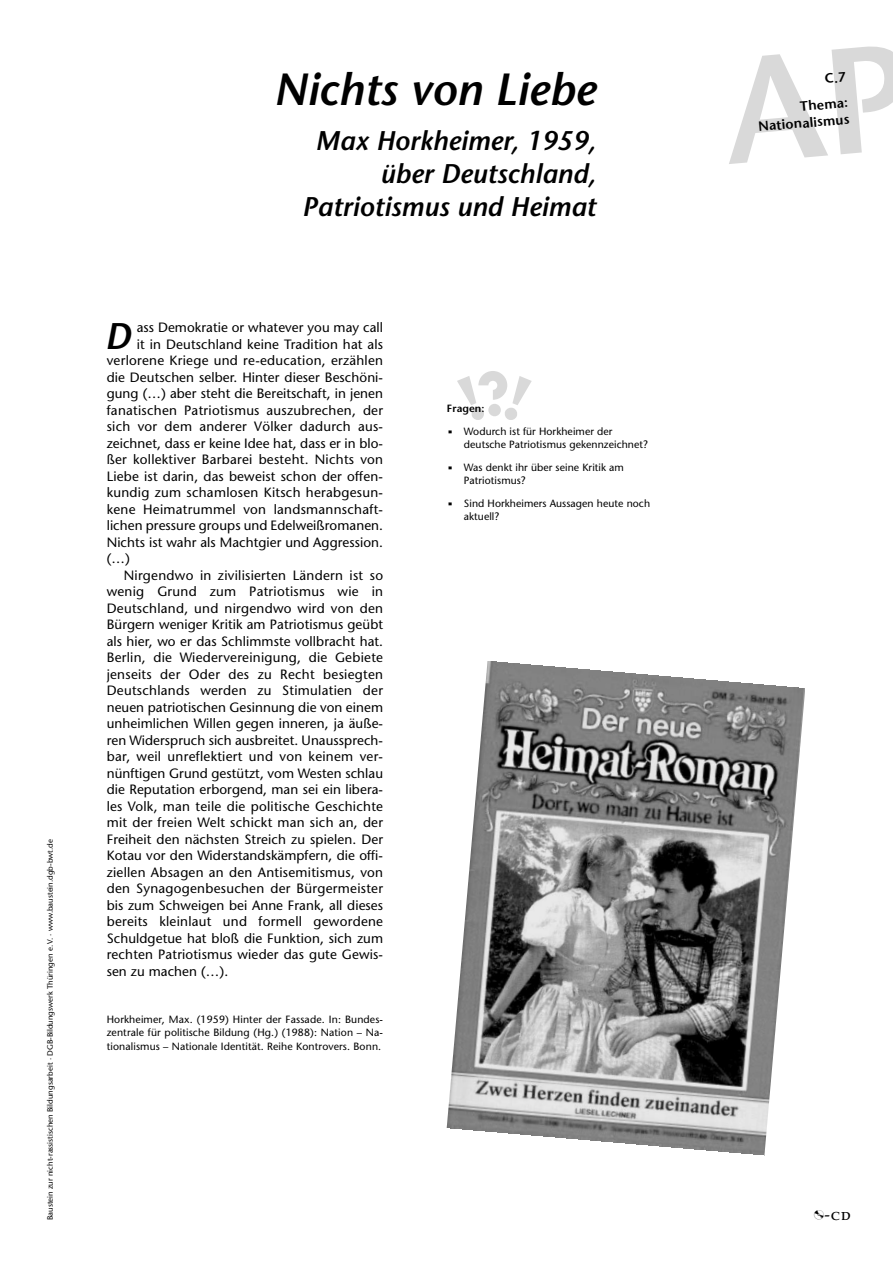
<style>
.page{position:relative;width:893px;height:1263px;background:#fff}
.page>*{position:absolute;margin:0;border:0;box-sizing:border-box;transform-origin:0 0}
.t1{font:italic 600 45px "Stone Sans";color:#000}
.t2{font:italic 600 37.05px "Stone Sans";color:#000}
.t3{font:italic 600 27px/33px "Stone Sans";color:#000;text-align:right}
.t4{font:16.5px "Palatino SC";color:#000}
.t5{font:13.5px "Stone Sans";letter-spacing:.015em;color:#000}
.t6{font:600 13.5px/25.5px "Stone Sans";color:#000;text-align:right}
.t7{font:10.5px/22.5px "Stone Sans";letter-spacing:.005em;color:#000}
.t8{font:7.8px "Stone Sans";color:#000}
.s1{font-weight:600}
.s2{font-family:"Ale Signs LL"}
.s3{font-family:"Technology";font-size:10.5px}
</style>
<div class="page">
<img style="left:447px;top:662px;width:358px;height:494px">
<p class="t8" style="left:47px;top:1220px;width:383px;rotate:-90deg">Baustein zur nicht-rassistischen Bildungsarbeit · DGB-Bildungswerk Thüringen e. V. · www.baustein.dgb-bwt.de</p>
<h1 class="t1" style="left:274px;top:72px;width:323px">Nichts von Liebe</h1>
<h3 class="t3" style="left:302px;top:127px;width:295px">Max Horkheimer, 1959, über Deutschland,<br>Patriotismus und Heimat</h3>
<h2 class="t2" style="left:105px;top:322px;width:28px">D</h2>
<p class="t5" style="left:137px;top:322px;width:248px">ass Demokratie or whatever you may call</p>
<p class="t5" style="left:137px;top:339px;width:248px">it in Deutschland keine Tradition hat als</p>
<p class="t5" style="left:107px;top:355px;width:278px">verlorene Kriege und re-education, erzählen</p>
<p class="t5" style="left:107px;top:372px;width:278px">die Deutschen selber. Hinter dieser Beschöni-</p>
<p class="t5" style="left:107px;top:388px;width:278px">gung (…) aber steht die Bereitschaft, in jenen</p>
<p class="t5" style="left:107px;top:405px;width:278px">fanatischen Patriotismus auszubrechen, der</p>
<p class="t5" style="left:107px;top:421px;width:278px">sich vor dem anderer Völker dadurch aus-</p>
<p class="t5" style="left:107px;top:438px;width:278px">zeichnet, dass er keine Idee hat, dass er in blo-</p>
<p class="t5" style="left:107px;top:454px;width:278px">ßer kollektiver Barbarei besteht. Nichts von</p>
<p class="t5" style="left:107px;top:471px;width:278px">Liebe ist darin, das beweist schon der offen-</p>
<p class="t5" style="left:107px;top:487px;width:278px">kundig zum schamlosen Kitsch herabgesun-</p>
<p class="t5" style="left:107px;top:504px;width:278px">kene Heimatrummel von landsmannschaft-</p>
<p class="t5" style="left:107px;top:520px;width:278px">lichen pressure groups und Edelweißromanen.</p>
<p class="t5" style="left:107px;top:537px;width:278px">Nichts ist wahr als Machtgier und Aggression.</p>
<p class="t5" style="left:107px;top:553px;width:25px">(…)</p>
<p class="t5" style="left:124px;top:570px;width:261px">Nirgendwo in zivilisierten Ländern ist so</p>
<p class="t5" style="left:107px;top:586px;width:278px">wenig Grund zum Patriotismus wie in</p>
<p class="t5" style="left:107px;top:603px;width:278px">Deutschland, und nirgendwo wird von den</p>
<p class="t5" style="left:107px;top:619px;width:278px">Bürgern weniger Kritik am Patriotismus geübt</p>
<p class="t5" style="left:107px;top:636px;width:278px">als hier, wo er das Schlimmste vollbracht hat.</p>
<p class="t5" style="left:107px;top:652px;width:278px">Berlin, die Wiedervereinigung, die Gebiete</p>
<p class="t5" style="left:107px;top:669px;width:278px">jenseits der Oder des zu Recht besiegten</p>
<p class="t5" style="left:107px;top:685px;width:278px">Deutschlands werden zu Stimulatien der</p>
<p class="t5" style="left:107px;top:702px;width:278px">neuen patriotischen Gesinnung die von einem</p>
<p class="t5" style="left:107px;top:718px;width:278px">unheimlichen Willen gegen inneren, ja äuße-</p>
<p class="t5" style="left:107px;top:735px;width:278px">ren Widerspruch sich ausbreitet. Unaussprech-</p>
<p class="t5" style="left:107px;top:751px;width:278px">bar, weil unreflektiert und von keinem ver-</p>
<p class="t5" style="left:107px;top:768px;width:278px">nünftigen Grund gestützt, vom Westen schlau</p>
<p class="t5" style="left:107px;top:784px;width:278px">die Reputation erborgend, man sei ein libera-</p>
<p class="t5" style="left:107px;top:801px;width:278px">les Volk, man teile die politische Geschichte</p>
<p class="t5" style="left:107px;top:817px;width:278px">mit der freien Welt schickt man sich an, der</p>
<p class="t5" style="left:107px;top:834px;width:278px">Freiheit den nächsten Streich zu spielen. Der</p>
<p class="t5" style="left:107px;top:850px;width:278px">Kotau vor den Widerstandskämpfern, die offi-</p>
<p class="t5" style="left:107px;top:867px;width:278px">ziellen Absagen an den Antisemitismus, von</p>
<p class="t5" style="left:107px;top:883px;width:278px">den Synagogenbesuchen der Bürgermeister</p>
<p class="t5" style="left:107px;top:900px;width:278px">bis zum Schweigen bei Anne Frank, all dieses</p>
<p class="t5" style="left:107px;top:916px;width:278px">bereits kleinlaut und formell gewordene</p>
<p class="t5" style="left:107px;top:933px;width:278px">Schuldgetue hat bloß die Funktion, sich zum</p>
<p class="t5" style="left:107px;top:949px;width:278px">rechten Patriotismus wieder das gute Gewis-</p>
<p class="t5" style="left:107px;top:966px;width:123px">sen zu machen (…).</p>
<p class="t7" style="left:107px;top:1013px;width:278px;line-height:13.5px;text-align:justify">Horkheimer, Max. (1959) Hinter der Fassade. In: Bundes&shy;zentrale für politische Bildung (Hg.) (1988): Nation – Na&shy;tionalismus – Nationale Identität. Reihe Kontrovers. Bonn.</p>
<p class="t7" style="left:447px;top:398px;width:167px"><span class="s1">Fragen:<br></span><span class="s2">e</span> Wodurch ist für Horkheimer der</p>
<p class="t7" style="left:447px;top:434px;width:203px;text-indent:17px">deutsche Patriotismus gekennzeichnet? <span class="s2">e</span> Was denkt ihr über seine Kritik am</p>
<p class="t7" style="left:447px;top:470px;width:205px;text-indent:17px">Patriotismus?<br><span class="s2">e</span> Sind Horkheimers Aussagen heute noch</p>
<p class="t7" style="left:464px;top:506px;width:37px">aktuell?</p>
<p class="t6" style="left:797px;top:70px;width:49px;rotate:-5deg">C.7<br>Thema:</p>
<p class="t6" style="left:757px;top:115px;width:93px;rotate:-5deg">Nationalismus</p>
<p class="t4" style="left:814px;top:1207px;width:38px"><span class="s3">5</span>-cd</p>
</div>
